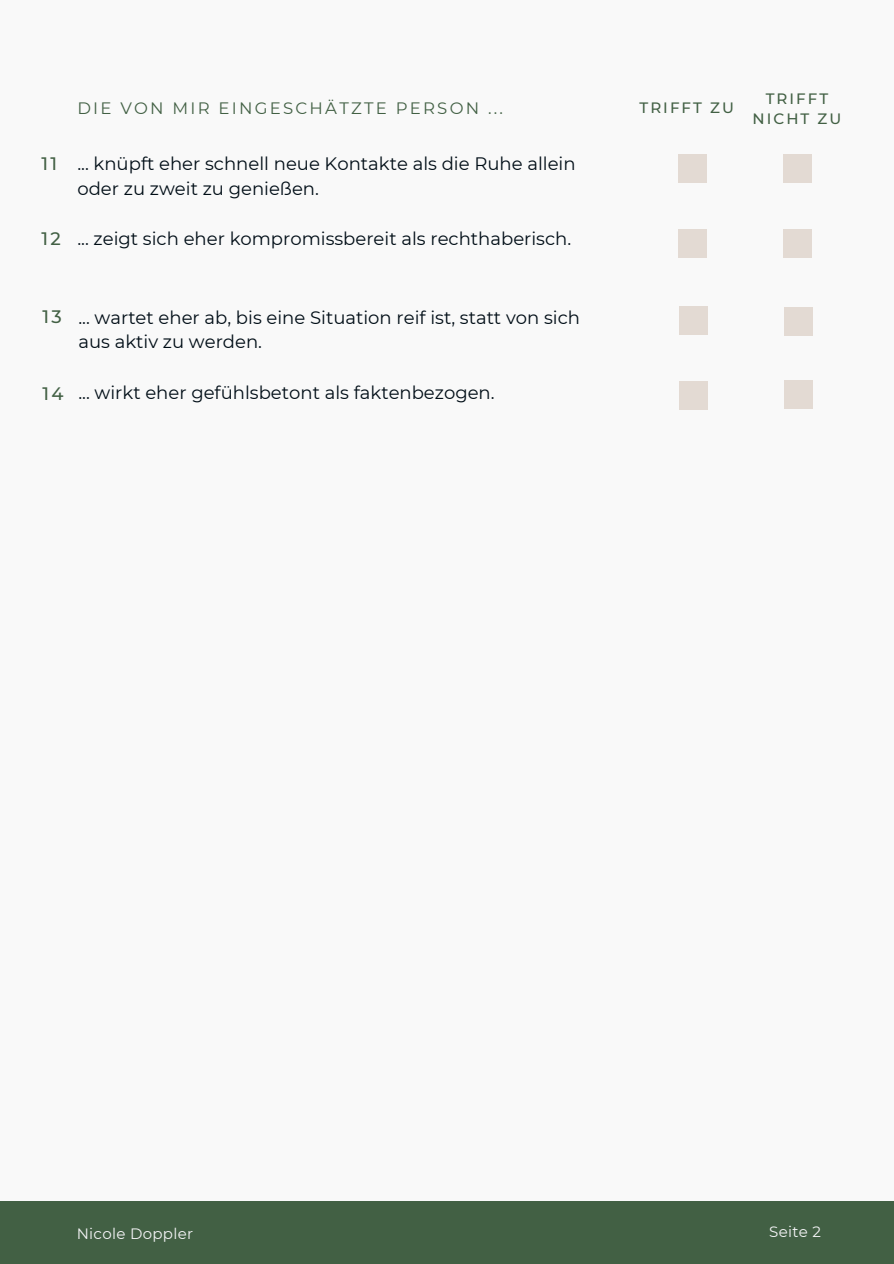
<style>
.page{position:relative;width:894px;height:1264px;background:#fff}
.page>*{position:absolute;margin:0;border:0;box-sizing:border-box;transform-origin:0 0}
.t1{font:18px/24.8px "Montserrat";color:#000d16}
.t2{font:500 18px "Montserrat";letter-spacing:.135em;color:#426044}
.t3{font:16.5px "Montserrat";letter-spacing:.135em;color:#426044}
.t4{font:500 15px/20.2px "Montserrat";letter-spacing:.135em;color:#426044;text-align:center}
.t5{font:15px "Montserrat";letter-spacing:.02em;color:#f4f4f6}
</style>
<div class="page">
<div style="left:0;top:0;width:893px;height:1263px;background:#f9f9f9"></div>
<div style="left:678px;top:154px;width:28px;height:28px;background:#e3dad3"></div>
<div style="left:782px;top:154px;width:29px;height:28px;background:#e3dad3"></div>
<div style="left:679px;top:306px;width:28px;height:28px;background:#e3dad3"></div>
<div style="left:678px;top:229px;width:28px;height:28px;background:#e3dad3"></div>
<div style="left:679px;top:381px;width:28px;height:28px;background:#e3dad3"></div>
<div style="left:782px;top:229px;width:29px;height:28px;background:#e3dad3"></div>
<div style="left:783px;top:307px;width:29px;height:28px;background:#e3dad3"></div>
<div style="left:783px;top:380px;width:29px;height:28px;background:#e3dad3"></div>
<div style="left:0;top:1201px;width:893px;height:62px;background:#426044"></div>
<p class="t3" style="left:77px;top:98px;width:427px">DIE VON MIR EINGESCHÄTZTE PERSON ...</p>
<p class="t4" style="left:639px;top:97px;width:96px">TRIFFT ZU</p>
<p class="t4" style="left:752px;top:88px;width:90px">TRIFFT<br>NICHT ZU</p>
<p class="t2" style="left:41px;top:153px;width:17px">11</p>
<p class="t1" style="left:77px;top:151px;width:499px">... knüpft eher schnell neue Kontakte als die Ruhe allein oder zu zweit zu genießen.</p>
<p class="t2" style="left:41px;top:228px;width:21px">12</p>
<p class="t1" style="left:77px;top:226px;width:495px">... zeigt sich eher kompromissbereit als rechthaberisch.</p>
<p class="t2" style="left:42px;top:305px;width:21px">13</p>
<p class="t1" style="left:78px;top:305px;width:503px">... wartet eher ab, bis eine Situation reif ist, statt von sich aus aktiv zu werden.</p>
<p class="t2" style="left:42px;top:382px;width:23px">14</p>
<p class="t1" style="left:78px;top:380px;width:417px">... wirkt eher gefühlsbetont als faktenbezogen.</p>
<p class="t5" style="left:77px;top:1224px;width:118px">Nicole Doppler</p>
<p class="t5" style="left:769px;top:1222px;width:53px">Seite 2</p>
</div>
